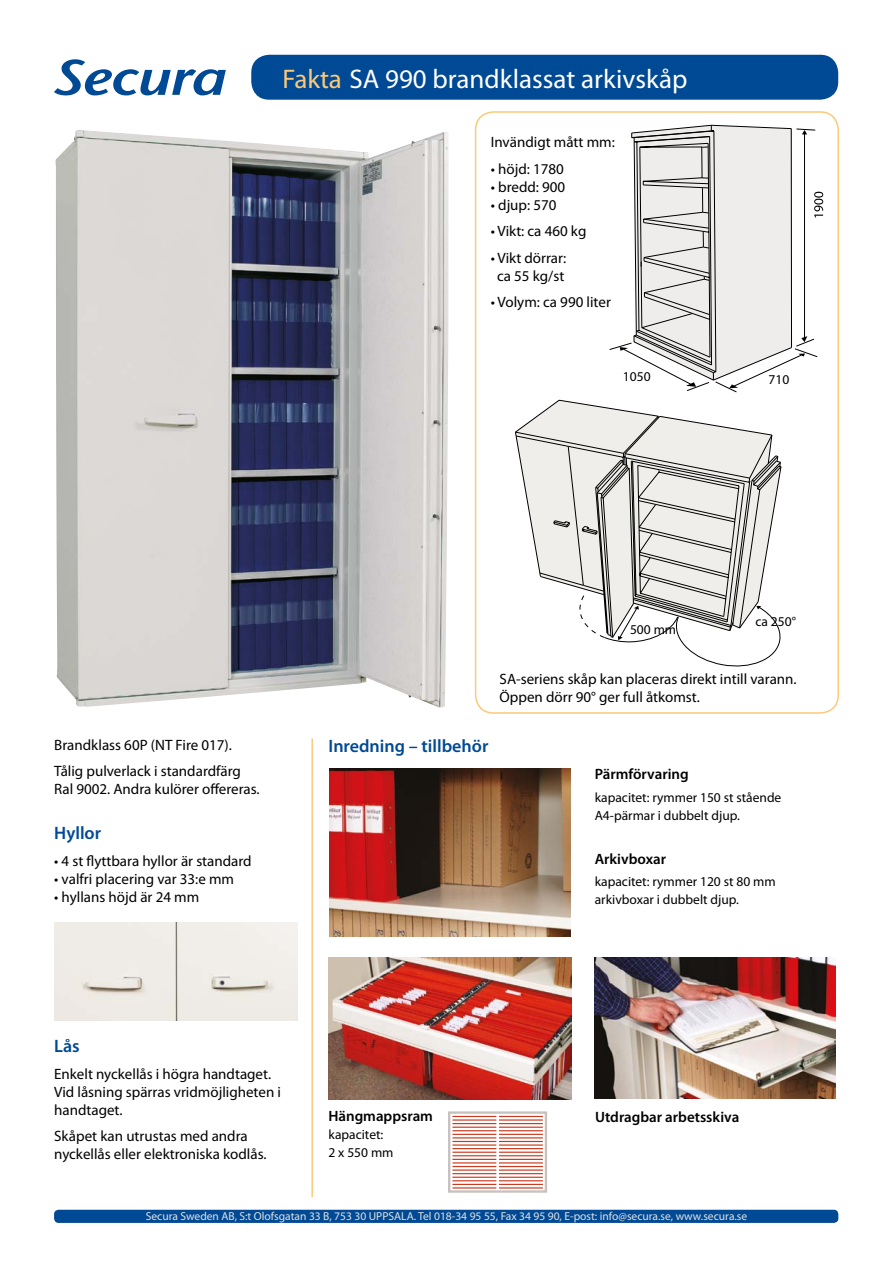
<style>
.page{position:relative;width:893px;height:1263px;background:#fff}
.page>*{position:absolute;margin:0;border:0;box-sizing:border-box;transform-origin:0 0}
.t1{font:27px "Myriad Pro";color:#fff}
.t2{font:600 18px "Myriad Pro";color:#004994}
.t3{font:15px/18px "Myriad Pro";color:#000}
.t4{font:600 15px "Myriad Pro";color:#000}
.t5{font:13.5px/18px "Myriad Pro";color:#000}
.t6{font:11.55px "Myriad Pro";color:#e1e1e1}
.s1{color:#fcc978}
</style>
<div class="page">
<div style="left:54px;top:923px;width:244px;height:98px;background:#efece7"></div>
<div style="left:475px;top:111px;width:364px;height:603px;border:2px solid #fcc978;border-radius:18px"></div>
<svg style="left:54px;top:59px;width:172px;height:36px"></svg>
<img style="left:55px;top:130px;width:394px;height:578px">
<div style="left:251px;top:55px;width:587px;height:45px;background:#004994;border-radius:18px"></div>
<img style="left:328px;top:958px;width:243px;height:141px">
<img style="left:594px;top:958px;width:241px;height:141px">
<hr style="left:311px;top:738px;width:2px;height:459px;background:#fcc978">
<div style="left:54px;top:1210px;width:784px;height:13px;background:#004994;border-radius:4px"></div>
<svg style="left:609px;top:125px;width:214px;height:267px"></svg>
<img style="left:330px;top:768px;width:240px;height:168px">
<div style="left:448px;top:1111px;width:99px;height:82px;border:2px solid #c7c1bf"></div>
<hr style="left:452px;top:1187px;width:44px;height:1px;background:#cd391e">
<hr style="left:452px;top:1184px;width:44px;height:1px;background:#cd391e">
<hr style="left:452px;top:1180px;width:44px;height:1px;background:#cd391e">
<hr style="left:452px;top:1177px;width:44px;height:1px;background:#cd391e">
<hr style="left:452px;top:1173px;width:44px;height:1px;background:#cd391e">
<hr style="left:452px;top:1169px;width:44px;height:2px;background:#cd391e">
<hr style="left:452px;top:1166px;width:44px;height:1px;background:#cd391e">
<hr style="left:452px;top:1162px;width:44px;height:1px;background:#cd391e">
<hr style="left:452px;top:1159px;width:44px;height:1px;background:#cd391e">
<hr style="left:452px;top:1155px;width:44px;height:1px;background:#cd391e">
<hr style="left:452px;top:1151px;width:44px;height:2px;background:#cd391e">
<hr style="left:452px;top:1148px;width:44px;height:1px;background:#cd391e">
<hr style="left:452px;top:1144px;width:44px;height:2px;background:#cd391e">
<hr style="left:452px;top:1141px;width:44px;height:1px;background:#cd391e">
<hr style="left:452px;top:1137px;width:44px;height:1px;background:#cd391e">
<hr style="left:452px;top:1134px;width:44px;height:1px;background:#cd391e">
<hr style="left:452px;top:1130px;width:44px;height:1px;background:#cd391e">
<hr style="left:452px;top:1126px;width:44px;height:2px;background:#cd391e">
<hr style="left:452px;top:1123px;width:44px;height:1px;background:#cd391e">
<hr style="left:452px;top:1119px;width:44px;height:1px;background:#cd391e">
<hr style="left:452px;top:1116px;width:44px;height:1px;background:#cd391e">
<hr style="left:499px;top:1187px;width:44px;height:1px;background:#cd391e">
<hr style="left:499px;top:1184px;width:44px;height:1px;background:#cd391e">
<hr style="left:499px;top:1180px;width:44px;height:1px;background:#cd391e">
<hr style="left:499px;top:1177px;width:44px;height:1px;background:#cd391e">
<hr style="left:499px;top:1173px;width:44px;height:1px;background:#cd391e">
<hr style="left:499px;top:1169px;width:44px;height:2px;background:#cd391e">
<hr style="left:499px;top:1166px;width:44px;height:1px;background:#cd391e">
<hr style="left:499px;top:1162px;width:44px;height:1px;background:#cd391e">
<hr style="left:499px;top:1159px;width:44px;height:1px;background:#cd391e">
<hr style="left:499px;top:1155px;width:44px;height:1px;background:#cd391e">
<hr style="left:499px;top:1151px;width:44px;height:2px;background:#cd391e">
<hr style="left:499px;top:1148px;width:44px;height:1px;background:#cd391e">
<hr style="left:499px;top:1144px;width:44px;height:2px;background:#cd391e">
<hr style="left:499px;top:1141px;width:44px;height:1px;background:#cd391e">
<hr style="left:499px;top:1137px;width:44px;height:1px;background:#cd391e">
<hr style="left:499px;top:1134px;width:44px;height:1px;background:#cd391e">
<hr style="left:499px;top:1130px;width:44px;height:1px;background:#cd391e">
<hr style="left:499px;top:1126px;width:44px;height:2px;background:#cd391e">
<hr style="left:499px;top:1123px;width:44px;height:1px;background:#cd391e">
<hr style="left:499px;top:1119px;width:44px;height:1px;background:#cd391e">
<hr style="left:499px;top:1116px;width:44px;height:1px;background:#cd391e">
<svg style="left:515px;top:400px;width:267px;height:267px"></svg>
<h1 class="t1" style="left:282px;top:62px;width:407px"><span class="s1">Fakta</span> SA 990 brandklassat arkivskåp</h1>
<p class="t3" style="left:491px;top:133px;width:125px">Invändigt mått mm:</p>
<p class="t3" style="left:491px;top:160px;width:75px">• höjd: 1780</p>
<p class="t3" style="left:491px;top:178px;width:76px">• bredd: 900</p>
<p class="t3" style="left:491px;top:196px;width:67px">• djup: 570</p>
<p class="t3" style="left:491px;top:222px;width:97px">• Vikt: ca 460 kg</p>
<p class="t3" style="left:491px;top:249px;width:77px;text-align:center">• Vikt dörrar: ca 55 kg/st</p>
<p class="t3" style="left:491px;top:293px;width:122px">• Volym: ca 990 liter</p>
<p class="t5" style="left:623px;top:367px;width:29px">1050</p>
<p class="t5" style="left:769px;top:370px;width:22px">710</p>
<p class="t5" style="left:630px;top:620px;width:48px">500 mm</p>
<p class="t5" style="left:755px;top:612px;width:42px">ca 250°</p>
<p class="t3" style="left:54px;top:731px;width:188px;line-height:26.5px">Brandklass 60P (NT Fire 017).<br>Tålig pulverlack i standardfärg</p>
<p class="t3" style="left:54px;top:780px;width:207px">Ral 9002. Andra kulörer offereras.</p>
<p class="t2" style="left:54px;top:821px;width:48px">Hyllor</p>
<p class="t3" style="left:54px;top:851px;width:199px">• 4 st flyttbara hyllor är standard</p>
<p class="t3" style="left:54px;top:869px;width:181px">• valfri placering var 33:e mm</p>
<p class="t3" style="left:54px;top:887px;width:147px">• hyllans höjd är 24 mm</p>
<p class="t3" style="left:500px;top:670px;width:299px">SA-seriens skåp kan placeras direkt intill varann.<br>Öppen dörr 90° ger full åtkomst.</p>
<p class="t2" style="left:328px;top:735px;width:161px">Inredning – tillbehör</p>
<p class="t4" style="left:595px;top:765px;width:96px">Pärmförvaring</p>
<p class="t5" style="left:595px;top:788px;width:188px">kapacitet: rymmer 150 st stående<br>A4-pärmar i dubbelt djup.</p>
<p class="t4" style="left:595px;top:849px;width:73px">Arkivboxar</p>
<p class="t5" style="left:595px;top:872px;width:182px">kapacitet: rymmer 120 st 80 mm arkivboxar i dubbelt djup.</p>
<p class="t2" style="left:54px;top:1034px;width:27px">Lås</p>
<p class="t3" style="left:54px;top:1064px;width:228px">Enkelt nyckellås i högra handtaget.<br>Vid låsning spärras vridmöjligheten i handtaget.</p>
<p class="t3" style="left:54px;top:1127px;width:214px">Skåpet kan utrustas med andra nyckellås eller elektroniska kodlås.</p>
<p class="t4" style="left:328px;top:1106px;width:106px">Hängmappsram</p>
<p class="t5" style="left:328px;top:1125px;width:67px">kapacitet:<br>2 x 550 mm</p>
<p class="t4" style="left:595px;top:1107px;width:146px">Utdragbar arbetsskiva</p>
<p class="t6" style="left:146px;top:1209px;width:603px">Secura Sweden AB, S:t Olofsgatan 33 B, 753 30 UPPSALA. Tel 018-34 95 55, Fax 34 95 90, E-post: info@secura.se, www.secura.se</p>
</div>
